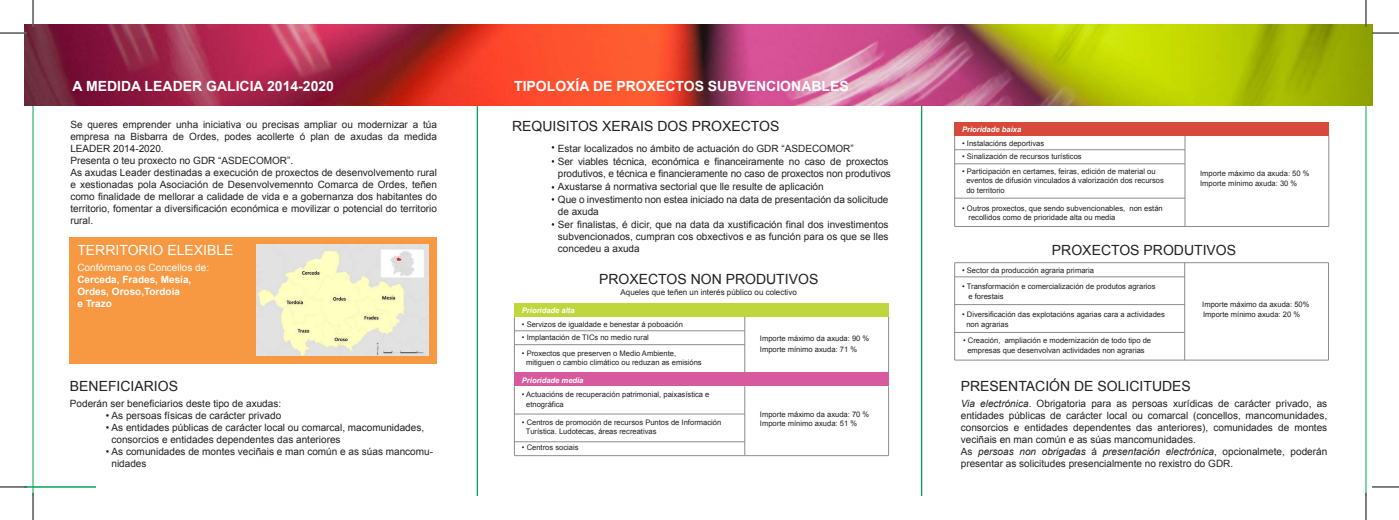
<style>
.page{position:relative;width:1399px;height:520px;background:#fff}
.page>*{position:absolute;margin:0;border:0;box-sizing:border-box;transform-origin:0 0}
.t1{font:14px "Arial";color:#231f20}
.t2{font:700 14px "Arial";color:#fff}
.t3{font:14px "Arial";color:#fff}
.t4{font:10px/12px "Arial";color:#231f20}
.t5{font:700 10px/12px "Arial";color:#fff}
.t6{font:10px "Arial";color:#fff}
.t7{font:8px "Arial";color:#231f20}
.t8{font:7.6px/9.5px "Arial";color:#231f20}
.t9{font:italic 700 7.6px "Arial";color:#fff}
.s1{font-style:italic}
</style>
<div class="page">
<hr style="left:1365px;top:24px;width:1px;height:471px;background:#00a54f">
<hr style="left:921px;top:24px;width:1px;height:471px;background:#00a54f">
<hr style="left:477px;top:24px;width:1px;height:471px;background:#00a54f">
<hr style="left:33px;top:24px;width:1px;height:471px;background:#00a54f">
<hr style="left:24px;top:486px;width:72px;height:1px;background:#00a54f">
<div style="left:70px;top:237px;width:367px;height:126px;background:#f79842"></div>
<img style="left:24px;top:24px;width:1348px;height:82px">
<div style="left:514px;top:303px;width:374px;height:14px;background:#bfd73d"></div>
<div style="left:514px;top:372px;width:374px;height:14px;background:#d65a9d"></div>
<div style="left:954px;top:122px;width:374px;height:14px;background:#d7493a"></div>
<img style="left:257px;top:244px;width:171px;height:111px">
<hr style="left:514px;top:317px;width:1px;height:55px;background:#8a8c8f">
<hr style="left:744px;top:317px;width:1px;height:55px;background:#8a8c8f">
<hr style="left:888px;top:317px;width:1px;height:55px;background:#8a8c8f">
<hr style="left:744px;top:386px;width:1px;height:69px;background:#8a8c8f">
<hr style="left:514px;top:386px;width:1px;height:69px;background:#8a8c8f">
<hr style="left:888px;top:386px;width:1px;height:69px;background:#8a8c8f">
<hr style="left:514px;top:344px;width:230px;height:1px;background:#8a8c8f">
<hr style="left:514px;top:441px;width:230px;height:1px;background:#8a8c8f">
<hr style="left:744px;top:455px;width:144px;height:1px;background:#8a8c8f">
<hr style="left:514px;top:330px;width:230px;height:1px;background:#8a8c8f">
<hr style="left:514px;top:414px;width:230px;height:1px;background:#8a8c8f">
<hr style="left:514px;top:455px;width:230px;height:1px;background:#8a8c8f">
<hr style="left:954px;top:149px;width:230px;height:1px;background:#8a8c8f">
<hr style="left:954px;top:304px;width:230px;height:1px;background:#8a8c8f">
<hr style="left:954px;top:276px;width:230px;height:1px;background:#8a8c8f">
<hr style="left:954px;top:262px;width:230px;height:1px;background:#8a8c8f">
<hr style="left:954px;top:163px;width:230px;height:1px;background:#8a8c8f">
<hr style="left:954px;top:198px;width:230px;height:1px;background:#8a8c8f">
<hr style="left:954px;top:332px;width:230px;height:1px;background:#8a8c8f">
<hr style="left:954px;top:360px;width:230px;height:1px;background:#8a8c8f">
<hr style="left:1184px;top:226px;width:144px;height:1px;background:#8a8c8f">
<hr style="left:1184px;top:360px;width:144px;height:1px;background:#8a8c8f">
<hr style="left:1184px;top:262px;width:144px;height:1px;background:#8a8c8f">
<hr style="left:954px;top:226px;width:230px;height:1px;background:#8a8c8f">
<hr style="left:954px;top:136px;width:1px;height:90px;background:#8a8c8f">
<hr style="left:954px;top:263px;width:1px;height:97px;background:#8a8c8f">
<hr style="left:1328px;top:263px;width:1px;height:97px;background:#8a8c8f">
<hr style="left:1184px;top:263px;width:1px;height:97px;background:#8a8c8f">
<hr style="left:1328px;top:135px;width:1px;height:91px;background:#8a8c8f">
<hr style="left:1184px;top:136px;width:1px;height:90px;background:#8a8c8f">
<hr style="left:0;top:32px;width:27px;height:2px;background:#fff">
<hr style="left:1371px;top:32px;width:27px;height:2px;background:#fff">
<hr style="left:32px;top:0;width:2px;height:27px;background:#fff">
<svg style="left:0;top:33px;width:27px;height:1px"></svg>
<svg style="left:1371px;top:33px;width:27px;height:1px"></svg>
<svg style="left:0;top:486px;width:27px;height:1px"></svg>
<svg style="left:1372px;top:486px;width:26px;height:1px"></svg>
<svg style="left:33px;top:0;width:1px;height:27px"></svg>
<svg style="left:33px;top:493px;width:1px;height:27px"></svg>
<svg style="left:1365px;top:0;width:1px;height:27px"></svg>
<svg style="left:1365px;top:493px;width:1px;height:27px"></svg>
<h1 class="t2" style="left:73px;top:77px;width:263px">A MEDIDA LEADER GALICIA 2014-2020</h1>
<h1 class="t2" style="left:514px;top:77px;width:336px">TIPOLOXÍA DE PROXECTOS SUBVENCIONABLES</h1>
<p class="t4" style="left:70px;top:118px;width:368px">Se queres emprender unha iniciativa ou precisas ampliar ou modernizar a túa</p>
<h1 class="t1" style="left:512px;top:117px;width:269px">REQUISITOS XERAIS DOS PROXECTOS</h1>
<p class="t4" style="left:70px;top:130px;width:368px">empresa na Bisbarra de Ordes, podes acollerte ó plan de axudas da medida LEADER 2014-2020.<br>Presenta o teu proxecto no GDR “ASDECOMOR”.<br>As axudas Leader destinadas a execución de proxectos de desenvolvemento rural e xestionadas pola Asociación de Desenvolvemennto Comarca de Ordes, teñen como finalidade de mellorar a calidade de vida e a gobernanza dos habitantes do territorio, fomentar a diversificación económica e movilizar o potencial do territorio rural.</p>
<p class="t4" style="left:558px;top:142px;width:332px;line-height:13px">Estar localizados no ámbito de actuación do GDR “ASDECOMOR”<br>Ser viables técnica, económica e financeiramente no caso de proxectos</p>
<p class="t4" style="left:558px;top:167px;width:334px;line-height:13px">produtivos, e técnica e financieramente no caso de proxectos non produtivos<br>Axustarse á normativa sectorial que lle resulte de aplicación<br>Que o investimento non estea iniciado na data de presentación da solicitude</p>
<p class="t4" style="left:558px;top:205px;width:332px;line-height:13px">de axuda<br>Ser finalistas, é dicir, que na data da xustificación final dos investimentos</p>
<p class="t4" style="left:558px;top:230px;width:332px">subvencionados, cumpran cos obxectivos e as función para os que se lles concedeu a axuda</p>
<h1 class="t3" style="left:77px;top:241px;width:158px">TERRITORIO ELEXIBLE</h1>
<p class="t6" style="left:77px;top:261px;width:133px">Confórmano os Concellos de:</p>
<p class="t5" style="left:77px;top:274px;width:115px">Cerceda, Frades, Mesía,<br>Ordes, Oroso,Tordoia<br>e Trazo</p>
<h1 class="t1" style="left:599px;top:270px;width:221px">PROXECTOS NON PRODUTIVOS</h1>
<p class="t7" style="left:620px;top:287px;width:178px">Aqueles que teñen un interés público ou colectivo</p>
<p class="t9" style="left:522px;top:305px;width:54px">Prioridade alta</p>
<p class="t8" style="left:522px;top:319px;width:162px">• Servizos de igualdade e benestar á poboación</p>
<p class="t8" style="left:522px;top:333px;width:129px">• Implantación de TICs no medio rural</p>
<p class="t8" style="left:760px;top:333px;width:111px;line-height:10.8px">Importe máximo da axuda: 90 %<br>Importe mínimo axuda: 71 %</p>
<p class="t8" style="left:526px;top:348px;width:177px;text-indent:-4px">• Proxectos que preserven o Medio Ambiente, mitiguen o cambio climático ou reduzan as emisións</p>
<p class="t9" style="left:522px;top:375px;width:63px">Prioridade media</p>
<p class="t8" style="left:526px;top:390px;width:185px;text-indent:-4px">• Actuacións de recuperación patrimonial, paixasística e etnográfica</p>
<p class="t8" style="left:526px;top:417px;width:197px;text-indent:-4px">• Centros de promoción de recursos Puntos de Información<br>Turística. Ludotecas, áreas recreativas</p>
<p class="t8" style="left:522px;top:442px;width:58px">• Centros sociais</p>
<h1 class="t1" style="left:70px;top:377px;width:110px">BENEFICIARIOS</h1>
<p class="t4" style="left:70px;top:397px;width:213px">Poderán ser beneficiarios deste tipo de axudas:</p>
<p class="t4" style="left:106px;top:409px;width:177px">• As persoas físicas de carácter privado</p>
<p class="t4" style="left:111px;top:421px;width:314px;text-indent:-6px">• As entidades públicas de carácter local ou comarcal, macomunidades, consorcios e entidades dependentes das anteriores</p>
<p class="t4" style="left:111px;top:445px;width:323px;text-indent:-6px">• As comunidades de montes veciñais e man común e as súas mancomu&shy;nidades</p>
<p class="t8" style="left:760px;top:409px;width:111px">Importe máximo da axuda: 70 %<br>Importe mínimo axuda: 51 %</p>
<p class="t9" style="left:962px;top:125px;width:61px">Prioridade baixa</p>
<p class="t8" style="left:962px;top:138px;width:84px">• Instalacións deportivas</p>
<p class="t8" style="left:962px;top:152px;width:121px">• Sinalización de recursos turísticos</p>
<p class="t8" style="left:966px;top:166px;width:199px;text-indent:-4px">• Participación en certames, feiras, edición de material ou eventos de difusión vinculados á valorización dos recursos do territorio</p>
<p class="t8" style="left:968px;top:203px;width:196px;text-indent:-6px">• Outros proxectos, que sendo subvencionables, non están recollidos como de prioridade alta ou media</p>
<p class="t8" style="left:1200px;top:169px;width:111px">Importe máximo da axuda: 50 %<br>Importe mínimo axuda: 30 %</p>
<h1 class="t1" style="left:1051px;top:241px;width:186px">PROXECTOS PRODUTIVOS</h1>
<p class="t8" style="left:962px;top:265px;width:133px">• Sector da producción agraria primaria</p>
<p class="t8" style="left:968px;top:282px;width:189px;text-indent:-6px">• Transformación e comercialización de produtos agrarios e forestais</p>
<p class="t8" style="left:1202px;top:299px;width:109px">Importe máximo da axuda: 50%</p>
<p class="t8" style="left:962px;top:309px;width:204px">• Diversificación das explotacións agarias cara a actividades</p>
<p class="t8" style="left:1202px;top:310px;width:99px">Importe mínimo axuda: 20 %</p>
<p class="t8" style="left:966px;top:319px;width:44px">non agrarias</p>
<p class="t8" style="left:963px;top:336px;width:189px;text-align:center">• Creación, ampliación e modernización de todo tipo de empresas que desenvolvan actividades non agrarias</p>
<h1 class="t1" style="left:960px;top:377px;width:232px">PRESENTACIÓN DE SOLICITUDES</h1>
<p class="t4" style="left:960px;top:397px;width:368px"><span class="s1">Via electrónica</span>. Obrigatoria para as persoas xurídicas de carácter privado, as entidades públicas de carácter local ou comarcal (concellos, mancomunidades, consorcios e entidades dependentes das anteriores), comunidades de montes veciñais en man común e as súas mancomunidades.<br>As <span class="s1">persoas non obrigadas</span> á <span class="s1">presentación electrónica</span>, opcionalmete, poderán presentar as solicitudes presencialmente no rexistro do GDR.</p>
</div>
